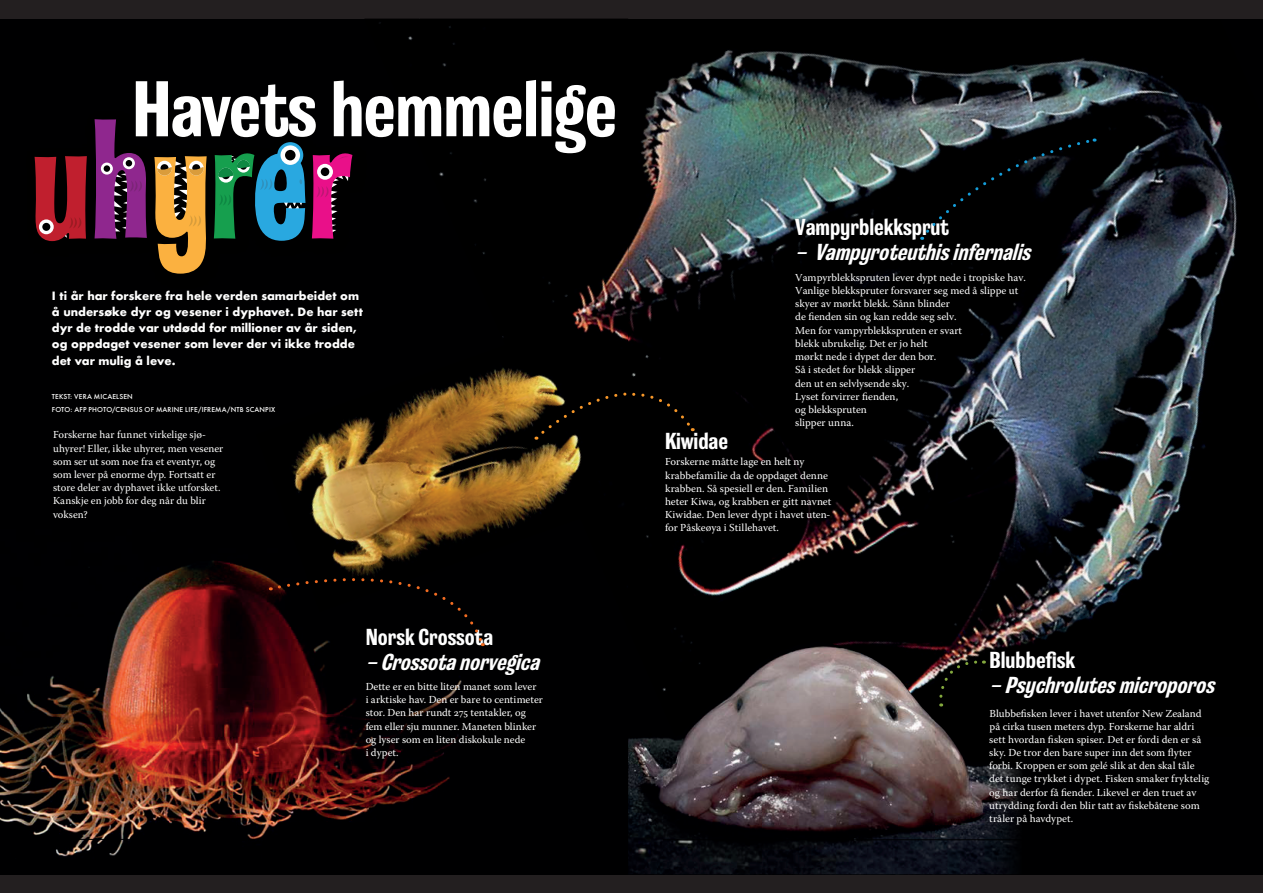
<style>
.page{position:relative;width:1263px;height:893px;background:#231f20}
.page>*{position:absolute;margin:0;border:0;box-sizing:border-box;transform-origin:0 0}
.t1{font:700 condensed 82.95px "Grange";letter-spacing:-.01em;color:#fff}
.t2{font:italic 700 condensed 24.45px "Grange";color:#fff}
.t3{font:700 condensed 24.45px "Grange";color:#fff}
.t4{font:700 11.25px/16.2px "Futura";color:#fff}
.t5{font:10.65px/13.2px "Warnock Pro";color:#fff}
.t6{font:500 6.6px/13.2px "Futura";letter-spacing:.025em;color:#fff}
</style>
<div class="page">
<div style="left:0;top:19px;width:628px;height:855px;background:#000001"></div>
<img style="left:379px;top:22px;width:249px;height:318px">
<img style="left:0;top:561px;width:484px;height:296px">
<svg style="left:277px;top:142px;width:26px;height:26px"></svg>
<svg style="left:281px;top:145px;width:19px;height:20px"></svg>
<svg style="left:214px;top:151px;width:91px;height:90px"></svg>
<svg style="left:312px;top:153px;width:40px;height:86px"></svg>
<svg style="left:154px;top:156px;width:53px;height:118px"></svg>
<svg style="left:95px;top:119px;width:52px;height:120px"></svg>
<svg style="left:101px;top:163px;width:12px;height:12px"></svg>
<div style="left:104px;top:165px;width:6px;height:7px;background:#000001;border-radius:50%"></div>
<svg style="left:35px;top:156px;width:52px;height:85px"></svg>
<svg style="left:39px;top:219px;width:15px;height:15px"></svg>
<div style="left:42px;top:223px;width:8px;height:8px;background:#000001;border-radius:50%"></div>
<img style="left:256px;top:331px;width:352px;height:280px">
<svg style="left:270px;top:560px;width:215px;height:86px"></svg>
<hr style="left:52px;top:839px;width:542px;height:1px;background:#000001">
<img style="left:628px;top:19px;width:635px;height:713px">
<img style="left:628px;top:642px;width:405px;height:232px">
<svg style="left:536px;top:360px;width:158px;height:80px"></svg>
<svg style="left:937px;top:659px;width:47px;height:47px;background:#100e0b"></svg>
<svg style="left:922px;top:137px;width:173px;height:103px;background:#080a0c"></svg>
<div style="left:968px;top:732px;width:295px;height:142px;background:#000001"></div>
<hr style="left:663px;top:839px;width:547px;height:1px;background:#000001">
<h1 class="t1" style="left:132px;top:61px;width:486px">Havets hemmelige</h1>
<p class="t4" style="left:52px;top:287px;width:312px">I ti år har forskere fra hele verden samarbeidet om å undersøke dyr og vesener i dyphavet. De har sett dyr de trodde var utdødd for millioner av år siden, og oppdaget vesener som lever der vi ikke trodde det var mulig å leve.</p>
<p class="t6" style="left:52px;top:390px;width:225px">TEKST: VERA MICAELSEN<br>FOTO: AFP PHOTO/CENSUS OF MARINE LIFE/IFREMA/NTB SCANPIX</p>
<p class="t5" style="left:53px;top:428px;width:172px">Forskerne har funnet virkelige sjø&shy;uhyrer! Eller, ikke uhyrer, men vesener som ser ut som noe fra et eventyr, og som lever på enorme dyp. Fortsatt er store deler av dyphavet ikke utforsket.<br>Kanskje en jobb for deg når du blir voksen?</p>
<h2 class="t3" style="left:366px;top:623px;width:129px">Norsk Crossota</h2>
<h2 class="t2" style="left:366px;top:648px;width:182px">–Crossotanorvegica</h2>
<p class="t5" style="left:366px;top:680px;width:179px">Dette er en bitte liten manet som lever<br>i arktiske hav. Den er bare to centimeter stor. Den har rundt 275 tentakler, og fem eller sju munner. Maneten blinker og lyser som en liten diskokule nede<br>i dypet.</p>
<h2 class="t3" style="left:795px;top:213px;width:155px">Vampyrblekksprut</h2>
<h2 class="t2" style="left:795px;top:238px;width:244px">–Vampyroteuthisinfernalis</h2>
<p class="t5" style="left:795px;top:271px;width:232px">Vampyrblekkspruten lever dypt nede i tropiske hav.<br>Vanlige blekkspruter forsvarer seg med å slippe ut skyer av mørkt blekk. Sånn blinder<br>de fienden sin og kan redde seg selv.<br>Men for vampyrblekkspruten er svart<br>blekk ubrukelig. Det er jo helt<br>mørkt nede i dypet der den bor.<br>Så i stedet for blekk slipper<br>den ut en selvlysende sky.<br>Lyset forvirrer fienden,<br>og blekkspruten<br>slipper unna.</p>
<h2 class="t3" style="left:665px;top:427px;width:64px">Kiwidae</h2>
<p class="t5" style="left:665px;top:455px;width:168px">Forskerne måtte lage en helt ny krabbefamilie da de oppdaget denne krabben. Så spesiell er den. Familien heter Kiwa, og krabben er gitt navnet Kiwidae. Den lever dypt i havet uten&shy;for Påskeøya i Stillehavet.</p>
<h2 class="t3" style="left:989px;top:646px;width:87px">Blubbefis k</h2>
<h2 class="t2" style="left:989px;top:671px;width:233px">–Psychrolutesmicroporos</h2>
<p class="t5" style="left:989px;top:707px;width:222px">Blubbefisken lever i havet utenfor New Zealand på cirka tusen meters dyp. Forskerne har aldri sett hvordan fisken spiser. Det er fordi den er så sky. De tror den bare super inn det som flyter forbi. Kroppen er som gelé slik at den skal tåle det tunge trykket i dypet. Fisken smaker fryktelig og har derfor få fiender. Likevel er den truet av utrydding fordi den blir tatt av fiskebåtene som tråler på havdypet.</p>
</div>
